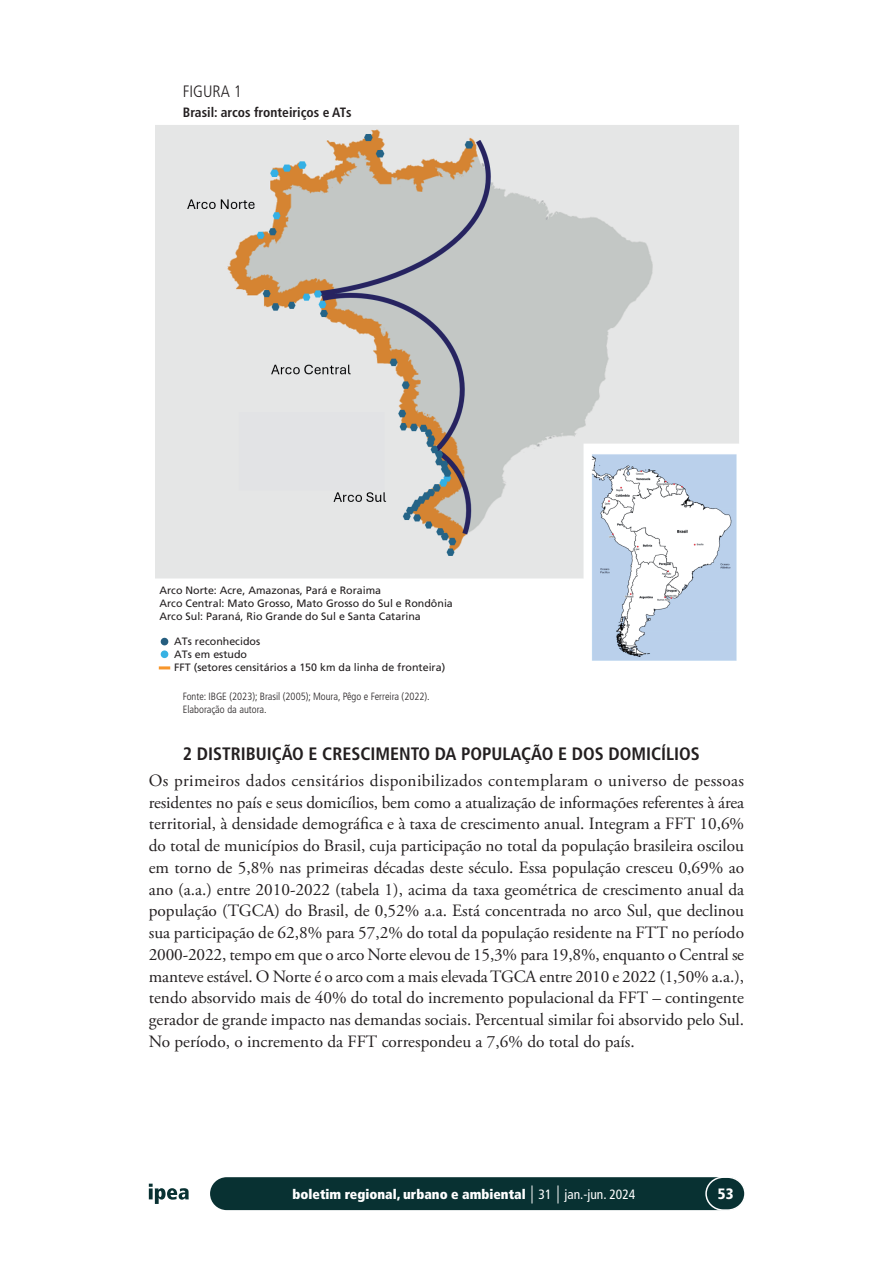
<style>
.page{position:relative;width:893px;height:1263px;background:#fff}
.page>*{position:absolute;margin:0;border:0;box-sizing:border-box;transform-origin:0 0}
.ENTRETITULO_1{font:700 condensed 18px "Frutiger LT Pro";color:#231f20}
.CORPO_DE_TEXTO_sem_recuo{font:17.25px/21.8px "Adobe Garamond Pro";color:#231f20;text-align:justify}
.TABELA_E_GREFICO_titulo{font:300 condensed 16.5px "Frutiger LT Pro";color:#231f20}
.t1{font:900 condensed 15px "Frutiger LT Pro";color:#fff}
.t2{font:900 condensed 13.5px "Frutiger LT Pro";color:#fff}
.TABELA_E_GRAFICO_entretitulo_sozinho{font:700 condensed 13.5px "Frutiger LT Pro";color:#231f20}
.t3{font:10.65px/12.8px "Frutiger LT Pro";color:#231f20}
.Fonte_grafico{font:300 condensed 10.5px "Frutiger LT Pro";color:#231f20}
.Elaboracao_grafico{font:300 condensed 10.5px "Frutiger LT Pro";color:#231f20}
.s1{font-weight:300;font-size:18px}
.s2{font-weight:400}
</style>
<div class="page">
<div style="left:210px;top:1177px;width:535px;height:33px;background:#083132;border-radius:17px"></div>
<svg style="left:705px;top:1177px;width:40px;height:34px"></svg>
<svg style="left:149px;top:1183px;width:40px;height:21px"></svg>
<img style="left:155px;top:125px;width:584px;height:536px">
<div style="left:149px;top:587px;width:435px;height:92px;background:#fff"></div>
<div style="left:161px;top:638px;width:7px;height:7px;background:#255e7f;border-radius:50%"></div>
<div style="left:161px;top:650px;width:7px;height:8px;background:#37b2e3;border-radius:50%"></div>
<svg style="left:159px;top:666px;width:11px;height:3px"></svg>
<p class="TABELA_E_GREFICO_titulo" style="left:183px;top:82px;width:60px">FIGURA 1</p>
<p class="TABELA_E_GRAFICO_entretitulo_sozinho" style="left:183px;top:104px;width:170px">Brasil: arcos fronteiriços e ATs</p>
<p class="t3" style="left:159px;top:584px;width:295px">Arco Norte: Acre, Amazonas, Pará e Roraima<br>Arco Central: Mato Grosso, Mato Grosso do Sul e Rondônia<br>Arco Sul: Paraná, Rio Grande do Sul e Santa Catarina</p>
<p class="t3" style="left:174px;top:635px;width:273px">ATs reconhecidos<br>ATs em estudo<br>FFT (setores censitários a 150 km da linha de fronteira)</p>
<p class="Fonte_grafico" style="left:183px;top:690px;width:248px">Fonte: IBGE (2023); Brasil (2005); Moura, Pêgo e Ferreira (2022).</p>
<p class="Elaboracao_grafico" style="left:183px;top:703px;width:85px">Elaboração da autora.</p>
<p class="ENTRETITULO_1" style="left:183px;top:743px;width:518px">2 DISTRIBUIÇÃO E CRESCIMENTO DA POPULAÇÃO E DOS DOMICÍLIOS</p>
<p class="CORPO_DE_TEXTO_sem_recuo" style="left:149px;top:770px;width:597px">Os primeiros dados censitários disponibilizados contemplaram o universo de pessoas residentes no país e seus domicílios, bem como a atualização de informações referentes à área territorial, à densidade demográfica e à taxa de crescimento anual. Integram a FFT 10,6% do total de municípios do Brasil, cuja participação no total da população brasileira oscilou em torno de 5,8% nas primeiras décadas deste século. Essa população cresceu 0,69% ao ano (a.a.) entre 2010-2022 (tabela 1), acima da taxa geométrica de crescimento anual da população (TGCA) do Brasil, de 0,52% a.a. Está concentrada no arco Sul, que declinou sua participação de 62,8% para 57,2% do total da população residente na FTT no período 2000-2022, tempo em que o arco Norte elevou de 15,3% para 19,8%, enquanto o Central se manteve estável. O Norte é o arco com a mais elevada TGCA entre 2010 e 2022 (1,50% a.a.), tendo absorvido mais de 40% do total do incremento populacional da FFT – contingente gerador de grande impacto nas demandas sociais. Percentual similar foi absorvido pelo Sul.<br>No período, o incremento da FFT correspondeu a 7,6% do total do país.</p>
<p class="t2" style="left:292px;top:1186px;width:344px">boletim regional, urbano e ambiental <span class="s1">|</span> <span class="s2">31</span> <span class="s1">|</span> <span class="s2">jan.-jun. 2024</span></p>
<p class="t1" style="left:718px;top:1185px;width:17px">53</p>
</div>
